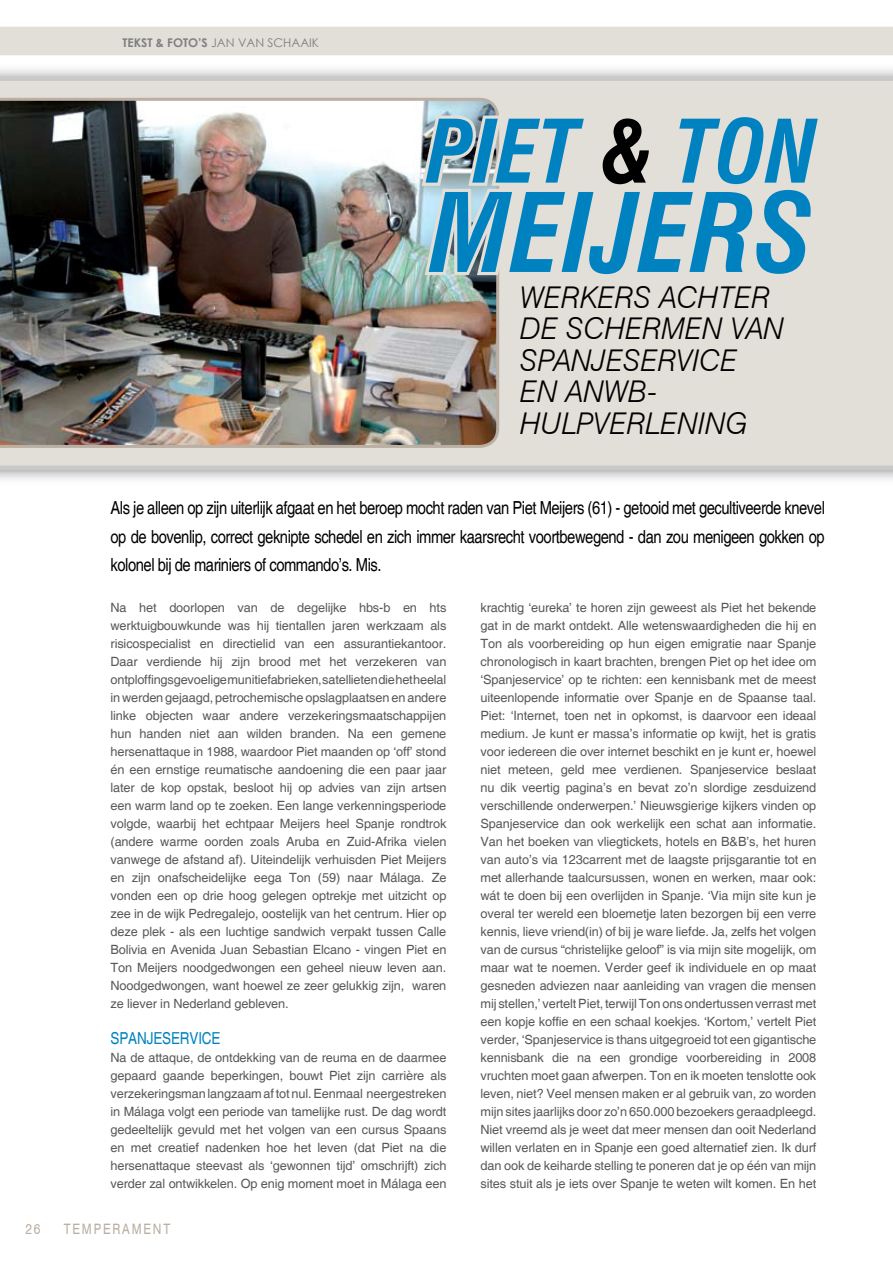
<style>
.page{position:relative;width:893px;height:1263px;background:#fff}
.page>*{position:absolute;margin:0;border:0;box-sizing:border-box;transform-origin:0 0}
.t1{font:italic 700 condensed 106.35px "Swiss 721 BT";color:#0082c1}
.t2{font:italic 700 condensed 85.05px "Swiss 721 BT";color:#0082c1}
.t3{font:italic 300 30px/31.5px "Swiss 721 BT";color:#000}
.t4{font:condensed 18px/28.5px "Helvetica";letter-spacing:-.025em;color:#000;text-align:justify}
.t5{font:condensed 16.5px "Helvetica";letter-spacing:-.01em;color:#0082c1}
.t6{font:14.4px "Swiss 721 BT";letter-spacing:.15em;color:#baafa2;scale:.83 1}
.t7{font:12.75px/18px "Helvetica";letter-spacing:-.01em;color:#58595b;text-align:justify}
.t8{font:12px "Century Gothic";color:#7e8082}
.s1{font-weight:700}
.s2{color:#000}
</style>
<div class="page">
<div style="left:0;top:63px;width:893px;height:424px;background:#000;opacity:.45"></div>
<svg style="left:0;top:76px;width:893px;height:394px;background:#dedbd6"></svg>
<img style="left:0;top:98px;width:499px;height:350px">
<svg style="left:418px;top:110px;width:407px;height:332px;background:#d4d1cb"></svg>
<div style="left:0;top:27px;width:893px;height:28px;background:#e2ded8"></div>
<p class="t8" style="left:122px;top:34px;width:198px"><span class="s1">TEKST &amp; FOTO’S</span> JAN VAN SCHAAIK</p>
<h2 class="t2" style="left:427px;top:101px;width:392px">PIET <span class="s2">&amp;</span> TON</h2>
<h1 class="t1" style="left:430px;top:170px;width:385px">MEIJERS</h1>
<h3 class="t3" style="left:520px;top:281px;width:266px">WERKERS ACHTER<br>DE SCHERMEN VAN<br>SPANJESERVICE<br>EN AN WB-<br>HULPVERLENING</h3>
<p class="t4" style="left:111px;top:494px;width:716px">Als je alleen op zijn uiterlijk afgaat en het beroep mocht raden van Piet Meijers (61) - getooid met gecultiveerde knevel op de bovenlip, correct geknipte schedel en zich immer kaarsrecht voortbewegend - dan zou menigeen gokken op kolonel bij de mariniers of commando’s. Mis.</p>
<p class="t7" style="left:480px;top:599px;width:337px">krachtig ‘eureka’ te horen zijn geweest als Piet het bekende gat in de markt ontdekt. Alle wetenswaardigheden die hij en Ton als voorbereiding op hun eigen emigratie naar Spanje chronologisch in kaart brachten, brengen Piet op het idee om ‘Spanjeservice’ op te richten: een kennisbank met de meest uiteenlopende informatie over Spanje en de Spaanse taal.<br>Piet: ‘Internet, toen net in opkomst, is daarvoor een ideaal medium. Je kunt er massa’s informatie op kwijt, het is gratis voor iedereen die over internet beschikt en je kunt er, hoewel niet meteen, geld mee verdienen. Spanjeservice beslaat nu dik veertig pagina’s en bevat zo’n slordige zesduizend verschillende onderwerpen.’ Nieuwsgierige kijkers vinden op Spanjeservice dan ook werkelijk een schat aan informatie.<br>Van het boeken van vliegtickets, hotels en B&amp;B’s, het huren van auto’s via 123carrent met de laagste prijsgarantie tot en met allerhande taalcursussen, wonen en werken, maar ook: wát te doen bij een overlijden in Spanje. ‘Via mijn site kun je overal ter wereld een bloemetje laten bezorgen bij een verre kennis, lieve vriend(in) of bij je ware liefde. Ja, zelfs het volgen van de cursus “christelijke geloof” is via mijn site mogelijk, om maar wat te noemen. Verder geef ik individuele en op maat gesneden adviezen naar aanleiding van vragen die mensen mij stellen,’ vertelt Piet, terwijl Ton ons ondertussen verrast met een kopje koffie en een schaal koekjes. ‘Kortom,’ vertelt Piet verder, ‘Spanjeservice is thans uitgegroeid tot een gigantische kennisbank die na een grondige voorbereiding in 2008 vruchten moet gaan afwerpen. Ton en ik moeten tenslotte ook leven, niet? Veel mensen maken er al gebruik van, zo worden mijn sites jaarlijks door zo’n 650.000 bezoekers geraadpleegd.<br>Niet vreemd als je weet dat meer mensen dan ooit Nederland willen verlaten en in Spanje een goed alternatief zien. Ik durf dan ook de keiharde stelling te poneren dat je op één van mijn sites stuit als je iets over Spanje te weten wilt komen. En het</p>
<p class="t7" style="left:111px;top:599px;width:337px">Na het doorlopen van de degelijke hbs-b en hts werktuigbouwkunde was hij tientallen jaren werkzaam als risicospecialist en directielid van een assurantiekantoor.<br>Daar verdiende hij zijn brood met het verzekeren van ontploffingsgevoelige munitiefabrieken, satellieten die het heelal in werden gejaagd, petrochemische opslagplaatsen en andere linke objecten waar andere verzekeringsmaatschappijen hun handen niet aan wilden branden. Na een gemene hersenattaque in 1988, waardoor Piet maanden op ‘off’ stond én een ernstige reumatische aandoening die een paar jaar later de kop opstak, besloot hij op advies van zijn artsen een warm land op te zoeken. Een lange verkenningsperiode volgde, waarbij het echtpaar Meijers heel Spanje rondtrok (andere warme oorden zoals Aruba en Zuid-Afrika vielen vanwege de afstand af). Uiteindelijk verhuisden Piet Meijers en zijn onafscheidelijke eega Ton (59) naar Málaga. Ze vonden een op drie hoog gelegen optrekje met uitzicht op zee in de wijk Pedregalejo, oostelijk van het centrum. Hier op deze plek - als een luchtige sandwich verpakt tussen Calle Bolivia en Avenida Juan Sebastian Elcano - vingen Piet en Ton Meijers noodgedwongen een geheel nieuw leven aan.<br>Noodgedwongen, want hoewel ze zeer gelukkig zijn, waren ze liever in Nederland gebleven.</p>
<p class="t5" style="left:111px;top:1029px;width:112px">Spanjeservice</p>
<p class="t7" style="left:111px;top:1049px;width:337px">Na de attaque, de ontdekking van de reuma en de daarmee gepaard gaande beperkingen, bouwt Piet zijn carrière als verzekeringsman langzaam af tot nul. Eenmaal neergestreken in Málaga volgt een periode van tamelijke rust. De dag wordt gedeeltelijk gevuld met het volgen van een cursus Spaans en met creatief nadenken hoe het leven (dat Piet na die hersenattaque steevast als ‘gewonnen tijd’ omschrijft) zich verder zal ontwikkelen. Op enig moment moet in Málaga een</p>
<p class="t6" style="left:26px;top:1220px;width:20px">26</p>
<p class="t6" style="left:64px;top:1220px;width:130px">TEMPERAMENT</p>
</div>
